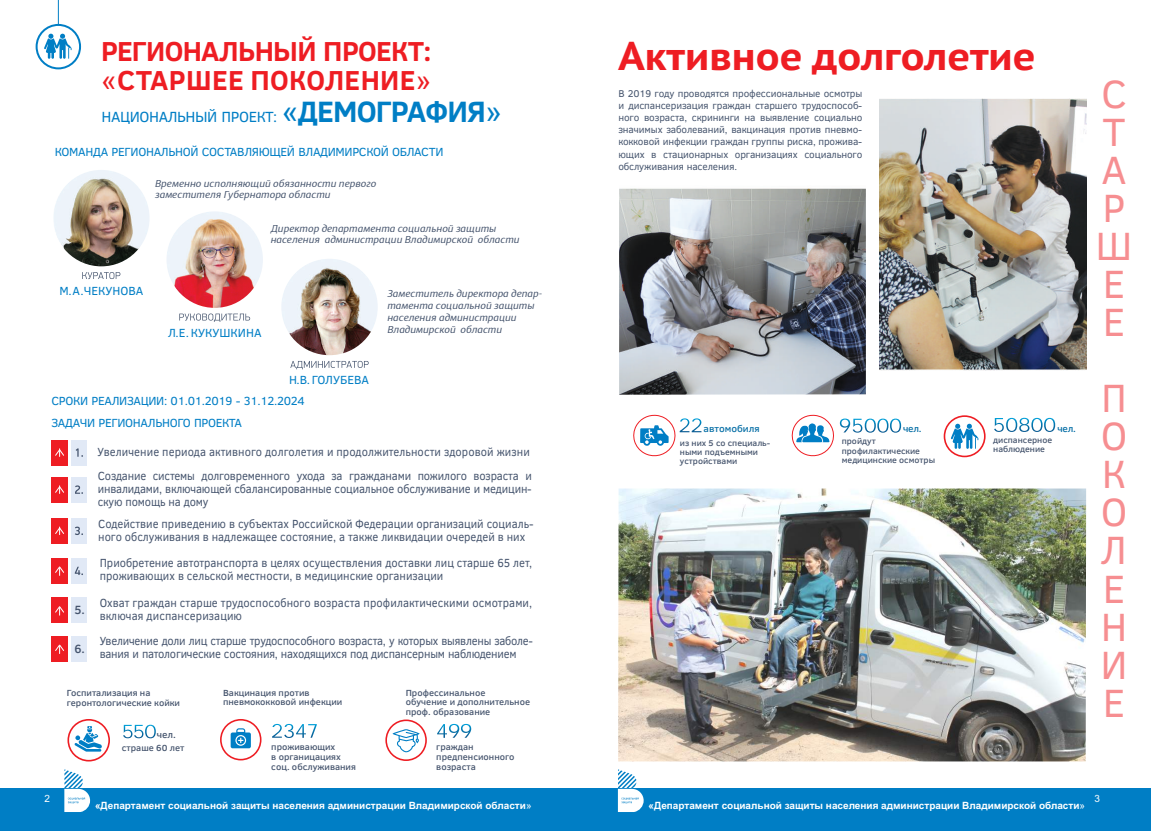
<style>
.page{position:relative;width:1151px;height:831px;background:#fff}
.page>*{position:absolute;margin:0;border:0;box-sizing:border-box;transform-origin:0 0}
.t1{font:40.2px/38.1px "Clear Sans";color:rgb(238 29 35/.5)}
.t2{font:700 40px "PT Sans";color:#ee1d23;scale:1.11 1}
.t3{font:700 28px/29.2px "Clear Sans";letter-spacing:-.025em;color:#ee1d23}
.t4{font:15px "Clear Sans";letter-spacing:-.025em;color:#007ec5}
.t5{font:500 12.1px "Clear Sans";color:#45546d}
.t6{font:12px/13px "Clear Sans";color:#45546d;scale:.93 1}
.t7{font:12px/13px "Clear Sans";letter-spacing:-.02em;color:#45546d;scale:.93 1}
.t8{font:12px "Clear Sans";letter-spacing:-.025em;color:#007ec5}
.t9{font:12px "Clear Sans";color:#007ec5}
.t10{font:10px/12.2px "Clear Sans";letter-spacing:-.015em;color:#45546d;text-align:justify}
.t11{font:italic 10px/11.8px "Diaria Sans Pro";color:#45546d}
.t12{font:700 10px "Arial";color:#fff}
.t13{font:10px "Arial";color:#fff}
.t14{font:500 9.7px "Clear Sans";color:#076fa6;scale:1.04 1}
.t15{font:500 9.7px "Clear Sans";color:#45546d;scale:1.04 1}
.t16{font:500 9px/9.7px "Clear Sans";color:#45546d;scale:1.04 1}
.t17{font:500 8.5px/9.2px "Clear Sans";color:#45546d;scale:1.04 1}
.s1{font-family:"Arial";font-weight:400}
.s2{font-family:"Arial";font-size:30px}
.s3{font-weight:700;font-size:30px}
.s4{font-weight:400}
</style>
<div class="page">
<div style="left:575px;top:788px;width:576px;height:43px;background:#007ec5"></div>
<img style="left:879px;top:98px;width:207px;height:273px">
<img style="left:281px;top:259px;width:97px;height:96px;border-radius:50%">
<img style="left:167px;top:211px;width:96px;height:97px;border-radius:50%">
<img style="left:53px;top:170px;width:97px;height:96px;border-radius:50%">
<svg style="left:82px;top:272px;width:38px;height:7px"></svg>
<svg style="left:179px;top:313px;width:71px;height:9px"></svg>
<svg style="left:290px;top:361px;width:79px;height:8px"></svg>
<div style="left:51px;top:440px;width:17px;height:25px;background:#ee1d23"></div>
<div style="left:51px;top:477px;width:17px;height:25px;background:#ee1d23"></div>
<div style="left:51px;top:518px;width:17px;height:25px;background:#ee1d23"></div>
<div style="left:51px;top:557px;width:17px;height:26px;background:#ee1d23"></div>
<svg style="left:55px;top:448px;width:9px;height:8px"></svg>
<svg style="left:55px;top:485px;width:9px;height:8px"></svg>
<svg style="left:55px;top:526px;width:9px;height:9px"></svg>
<svg style="left:55px;top:566px;width:9px;height:9px"></svg>
<div style="left:71px;top:440px;width:16px;height:25px;background:#e1e9f6"></div>
<div style="left:71px;top:477px;width:16px;height:25px;background:#e1e9f6"></div>
<div style="left:71px;top:518px;width:16px;height:25px;background:#e1e9f6"></div>
<div style="left:71px;top:557px;width:16px;height:26px;background:#e1e9f6"></div>
<svg style="left:76px;top:448px;width:7px;height:9px"></svg>
<svg style="left:75px;top:485px;width:8px;height:9px"></svg>
<svg style="left:75px;top:526px;width:8px;height:9px"></svg>
<svg style="left:75px;top:566px;width:8px;height:9px"></svg>
<img style="left:619px;top:488px;width:467px;height:273px">
<img style="left:619px;top:188px;width:247px;height:207px">
<svg style="left:679px;top:418px;width:23px;height:15px"></svg>
<svg style="left:791px;top:414px;width:43px;height:43px"></svg>
<svg style="left:633px;top:414px;width:43px;height:43px"></svg>
<svg style="left:944px;top:415px;width:41px;height:42px"></svg>
<div style="left:0;top:788px;width:575px;height:43px;background:#007ec5"></div>
<svg style="left:64px;top:769px;width:26px;height:43px"></svg>
<svg style="left:618px;top:769px;width:26px;height:43px"></svg>
<svg style="left:58px;top:0;width:1px;height:24px"></svg>
<svg style="left:37px;top:25px;width:43px;height:43px"></svg>
<div style="left:36px;top:24px;width:45px;height:45px;border:2px solid #007ec5;border-radius:50%"></div>
<svg style="left:44px;top:34px;width:28px;height:25px"></svg>
<svg style="left:839px;top:418px;width:63px;height:15px"></svg>
<svg style="left:994px;top:417px;width:62px;height:15px"></svg>
<svg style="left:67px;top:719px;width:43px;height:42px"></svg>
<svg style="left:123px;top:724px;width:10px;height:15px"></svg>
<svg style="left:134px;top:724px;width:10px;height:15px"></svg>
<svg style="left:145px;top:724px;width:11px;height:15px"></svg>
<svg style="left:220px;top:719px;width:41px;height:41px"></svg>
<svg style="left:272px;top:723px;width:45px;height:15px"></svg>
<svg style="left:437px;top:723px;width:35px;height:15px"></svg>
<div style="left:51px;top:597px;width:17px;height:26px;background:#ee1d23"></div>
<svg style="left:55px;top:606px;width:9px;height:9px"></svg>
<div style="left:71px;top:597px;width:16px;height:26px;background:#e1e9f6"></div>
<div style="left:51px;top:636px;width:17px;height:25px;background:#ee1d23"></div>
<svg style="left:55px;top:644px;width:9px;height:9px"></svg>
<div style="left:71px;top:636px;width:16px;height:25px;background:#e1e9f6"></div>
<svg style="left:385px;top:719px;width:42px;height:42px"></svg>
<h3 class="t3" style="left:101px;top:40px;width:332px">РЕГИОНАЛЬНЫЙ ПРОЕКТ: <span class="s1">«</span>СТАРШЕЕ ПОКОЛЕНИЕ<span class="s1">»</span></h3>
<p class="t4" style="left:102px;top:111px;width:402px">НАЦИОНАЛЬНЫЙ ПРОЕКТ: <span class="s2">«</span><span class="s3">ДЕМОГРАФИЯ</span><span class="s2">»</span></p>
<p class="t8" style="left:55px;top:147px;width:390px">КОМАНДА РЕГИОНАЛЬНОЙ СОСТАВЛЯЮЩЕЙ ВЛАДИМИРСКОЙ ОБЛАСТИ</p>
<p class="t11" style="left:155px;top:178px;width:223px">Временно исполняющий обязанности первого заместителя Губернатора области</p>
<p class="t9" style="left:59px;top:287px;width:86px">М.А.ЧЕКУНОВА</p>
<p class="t11" style="left:271px;top:223px;width:250px">Директор департамента социальной защиты населения администрации Владимирской области</p>
<p class="t9" style="left:168px;top:328px;width:95px">Л.Е.КУКУШКИНА</p>
<p class="t9" style="left:289px;top:375px;width:82px">Н.В. ГОЛУБЕВА</p>
<p class="t11" style="left:387px;top:289px;width:156px">Заместитель директора депар&shy;тамента социальной защиты населения администрации<br>Владимирской области</p>
<p class="t8" style="left:51px;top:396px;width:255px">СРОКИ РЕАЛИЗАЦИИ: 01.01.2019 - 31.12.2024</p>
<p class="t8" style="left:51px;top:418px;width:192px">ЗАДАЧИ РЕГИОНАЛЬНОГО ПРОЕКТА</p>
<p class="t6" style="left:98px;top:446px;width:466px">Увеличение периода активного долголетия и продолжительности здоровой жизни</p>
<p class="t6" style="left:98px;top:470px;width:468px;text-align:justify">Создание системы долговременного ухода за гражданами пожилого возраста и инвалидами, включающей сбалансированные социальное обслуживание и медицин&shy;скую помощь на дому</p>
<p class="t6" style="left:98px;top:518px;width:470px">Содействие приведению в субъектах Российской Федерации организаций социаль&shy;ного обслуживания в надлежащее состояние, а также ликвидации очередей в них</p>
<p class="t6" style="left:100px;top:558px;width:466px">Приобретение автотранспорта в целях осуществления доставки лиц старше 65 лет, проживающих в сельской местности, в медицинские организации</p>
<p class="t5" style="left:74px;top:605px;width:12px">5.</p>
<p class="t6" style="left:100px;top:597px;width:466px">Охват граждан старше трудоспособного возраста профилактическими осмотрами, включая диспансеризацию</p>
<p class="t5" style="left:74px;top:644px;width:12px">6.</p>
<p class="t7" style="left:100px;top:636px;width:467px">Увеличение доли лиц старше трудоспособного возраста, у которых выявлены заболе&shy;вания и патологические состояния, находящихся под диспансерным наблюдением</p>
<p class="t16" style="left:67px;top:689px;width:110px">Госпитализация на геронтологические койки</p>
<p class="t15" style="left:157px;top:731px;width:20px">чел.</p>
<p class="t16" style="left:122px;top:744px;width:62px">страше 60 лет</p>
<p class="t16" style="left:406px;top:688px;width:121px">Профессинальное<br>обучение и дополнительное проф. образование</p>
<p class="t16" style="left:223px;top:688px;width:116px">Вакцинация против пневмококковой инфекции</p>
<p class="t16" style="left:271px;top:743px;width:83px">проживающих<br>в органицациях соц. обслуживания</p>
<p class="t16" style="left:436px;top:743px;width:77px">граждан предпенсионного возраста</p>
<h2 class="t2" style="left:618px;top:40px;width:377px">Активное долголетие</h2>
<p class="t10" style="left:618px;top:88px;width:245px">В 2019 году проводятся профессиональные осмотры и диспансеризация граждан старшего трудоспособ&shy;ного возраста, скрининги на выявление социально значимых заболеваний, вакцинация против пневмо&shy;кокковой инфекции граждан группы риска, прожива&shy;ющих в стационарных организациях социального обслуживания населения.</p>
<p class="t14" style="left:704px;top:425px;width:55px">автомобиля</p>
<p class="t14" style="left:903px;top:424px;width:19px">чел.</p>
<p class="t17" style="left:680px;top:439px;width:88px">из них 5 со специаль&shy;ными подъемными устройствами</p>
<p class="t17" style="left:842px;top:438px;width:91px">пройдут профилактические медицинские осмотры</p>
<p class="t14" style="left:1057px;top:424px;width:19px">чел.</p>
<p class="t17" style="left:993px;top:436px;width:58px">диспансерное наблюдение</p>
<h1 class="t1" style="left:1095px;top:79px;width:39px">С<br>Т<br>А<br>Р<br>Ш<br>Е<br>Е</h1>
<h1 class="t1" style="left:1100px;top:384px;width:29px;text-align:justify">П О К О Л Е Н И Е</h1>
<p class="t13" style="left:45px;top:794px;width:7px">2</p>
<p class="t13" style="left:1094px;top:794px;width:7px">3</p>
<p class="t12" style="left:95px;top:801px;width:438px">«Департамент социальной защиты населения администрации Владимирской области<span class="s4">»</span></p>
<p class="t12" style="left:649px;top:801px;width:438px">«Департамент социальной защиты населения администрации Владимирской области<span class="s4">»</span></p>
</div>
